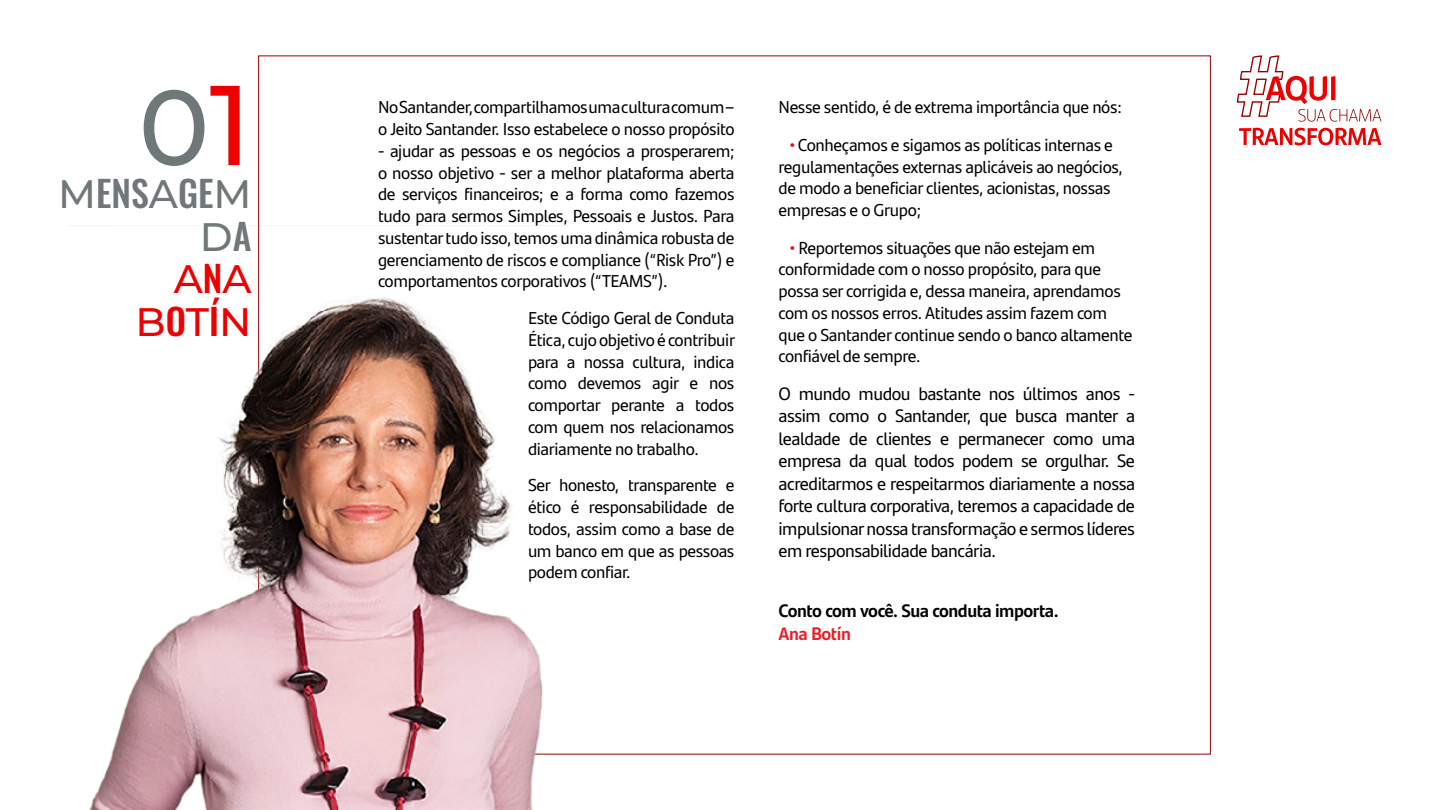
<style>
.page{position:relative;width:1440px;height:810px;background:#fff}
.page>*{position:absolute;margin:0;border:0;box-sizing:border-box;transform-origin:0 0}
.t1{font:500 106.5px "Montserrat";color:#6f7779}
.t2{font:500 39.75px/42.8px "Montserrat";color:#ec0000;text-align:right}
.t3{font:500 36px "Oswald";color:#6f7779}
.t4{font:18px/22.5px "Santander Text";letter-spacing:-.025em;color:#000;text-align:justify}
.t5{font:700 18px "Santander Text";letter-spacing:-.025em;color:#000}
.t6{font:700 18px "Santander Text";letter-spacing:-.025em;color:#ed1c24}
.t7{font:17.25px/21.8px "Santander Text";letter-spacing:-.02em;color:#000}
.s1{font-size:113.25px;color:#ec0000}
.s2{font-family:"Montserrat";font-size:39.75px}
.s3{color:#6f7779}
.s4{font-family:"Oswald";font-size:36px;color:#6f7779}
.s5{font-family:"Oswald";font-size:36px}
.s6{font-size:18px;color:#e30613}
</style>
<div class="page">
<svg style="left:1239px;top:128px;width:143px;height:17px"></svg>
<svg style="left:1236px;top:55px;width:146px;height:67px"></svg>
<img style="left:89px;top:225px;width:478px;height:585px">
<h1 class="t1" style="left:139px;top:53px;width:114px">0<span class="s1">1</span></h1>
<h3 class="t3" style="left:58px;top:174px;width:195px"><span class="s2">M</span>ENS<span class="s2">A</span>GE<span class="s2">M</span></h3>
<h2 class="t2" style="left:136px;top:214px;width:117px"><span class="s3">D</span><span class="s4">A<br></span>A<span class="s5">N</span>A<br>B<span class="s5">O</span>T<span class="s5">Í</span>N</h2>
<p class="t7" style="left:378px;top:96px;width:358px">No Santander, compartilhamos uma cultura comum – o Jeito Santander. Isso estabelece o nosso propósito</p>
<p class="t7" style="left:378px;top:139px;width:358px;text-align:justify">- ajudar as pessoas e os negócios a prosperarem; o nosso objetivo - ser a melhor plataforma aberta de serviços financeiros; e a forma como fazemos tudo para sermos Simples, Pessoais e Justos. Para sustentar tudo isso, temos uma dinâmica robusta de gerenciamento de riscos e compliance (“Risk Pro”) e comportamentos corporativos (“TEAMS”).</p>
<p class="t7" style="left:528px;top:306px;width:209px;text-align:justify">Este Código Geral de Conduta Ética, cujo objetivo é contribuir para a nossa cultura, indica como devemos agir e nos comportar perante a todos com quem nos relacionamos diariamente no trabalho.</p>
<p class="t7" style="left:528px;top:474px;width:208px;text-align:justify">Ser honesto, transparente e ético é responsabilidade de todos, assim como a base de um banco em que as pessoas podem confiar.</p>
<p class="t7" style="left:779px;top:96px;width:345px">Nesse sentido, é de extrema importância que nós:</p>
<p class="t7" style="left:779px;top:133px;width:346px;text-indent:10px"><span class="s6">•</span> Conheçamos e sigamos as políticas internas e regulamentações externas aplicáveis ao negócios, de modo a beneficiar clientes, acionistas, nossas empresas e o Grupo;</p>
<p class="t7" style="left:778px;top:236px;width:355px;text-indent:10px"><span class="s6">•</span>Reportemos situações que não estejam em conformidade com o nosso propósito, para que possa ser corrigida e, dessa maneira, aprendamos com os nossos erros. Atitudes assim fazem com que o Santander continue sendo o banco altamente confiável de sempre.</p>
<p class="t4" style="left:778px;top:381px;width:358px">O mundo mudou bastante nos últimos anos - assim como o Santander, que busca manter a lealdade de clientes e permanecer como uma empresa da qual todos podem se orgulhar. Se acreditarmos e respeitarmos diariamente a nossa forte cultura corporativa, teremos a capacidade de impulsionar nossa transformação e sermos líderes em responsabilidade bancária.</p>
<p class="t5" style="left:778px;top:597px;width:282px">Conto com você. Sua conduta importa.</p>
<p class="t6" style="left:778px;top:619px;width:74px">Ana Botín</p>
</div>
